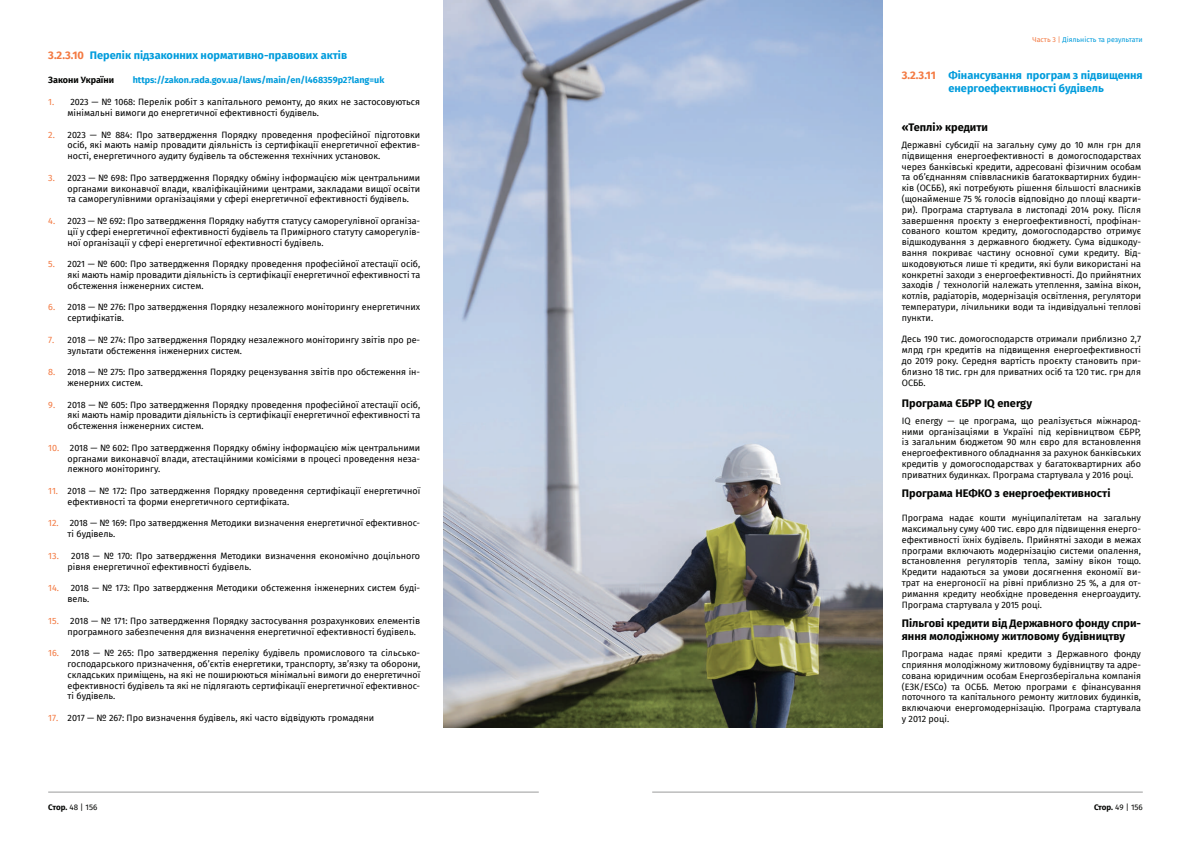
<style>
.page{position:relative;width:1191px;height:842px;background:#fff}
.page>*{position:absolute;margin:0;border:0;box-sizing:border-box;transform-origin:0 0}
.t1{font:700 11px/13.2px "Fira Sans";color:#040503}
.t2{font:700 11px/13.2px "Fira Sans";color:#009cdc}
.t3{font:700 11px "Fira Sans";color:#f37941}
.t4{font:9px/10.8px "Fira Sans";color:#000}
.t5{font:9px/10.8px "Fira Sans";color:#040503;text-align:justify}
.t6{font:700 9px "Fira Sans";color:#009cdc}
.t7{font:9px "Fira Sans";color:#f37941}
.t8{font:700 9px "Fira Sans";color:#040503}
.t9{font:8px "Fira Sans";color:#040503}
.t10{font:7px "Fira Sans";color:#009cdc}
.s1{color:#f37941}
.s2{font-weight:700}
</style>
<div class="page">
<img style="left:443px;top:0;width:439px;height:727px">
<hr style="left:48px;top:792px;width:491px;height:1px;background:#9a9b9b">
<hr style="left:652px;top:792px;width:490px;height:1px;background:#9a9b9b">
<p class="t2" style="left:48px;top:47px;width:300px"><span class="s1">3.2.3.10</span> Перелік підзаконних нормативно-правових актів</p>
<p class="t8" style="left:48px;top:73px;width:67px">Закони України</p>
<p class="t6" style="left:133px;top:73px;width:253px">https://zakon.rada.gov.ua/laws/main/en/l468359p2?lang=uk</p>
<p class="t4" style="left:68px;top:96px;width:354px;text-indent:3px">2023 — № 1068: Перелік робіт з капітального ремонту, до яких не застосовуються мінімальні вимоги до енергетичної ефективності будівель.</p>
<p class="t4" style="left:68px;top:129px;width:354px;text-align:justify">2023 — № 884: Про затвердження Порядку проведення професійної підготовки осіб, які мають намір провадити діяльність із сертифікації енергетичної ефектив&shy;ності, енергетичного аудиту будівель та обстеження технічних установок.</p>
<p class="t4" style="left:68px;top:172px;width:354px;text-align:justify">2023 — № 698: Про затвердження Порядку обміну інформацією між центральними органами виконавчої влади, кваліфікаційними центрами, закладами вищої освіти та саморегулівними організаціями у сфері енергетичної ефективності будівель.</p>
<p class="t4" style="left:68px;top:215px;width:354px;text-align:justify">2023 — № 692: Про затвердження Порядку набуття статусу саморегулівної організа&shy;ції у сфері енергетичної ефективності будівель та Примірного статуту саморегулів&shy;ної організації у сфері енергетичної ефективності будівель.</p>
<p class="t4" style="left:68px;top:258px;width:354px;text-align:justify">2021 — № 600: Про затвердження Порядку проведення професійної атестації осіб, які мають намір провадити діяльність із сертифікації енергетичної ефективності та обстеження інженерних систем.</p>
<p class="t4" style="left:68px;top:302px;width:354px">2018 — № 276: Про затвердження Порядку незалежного моніторингу енергетичних сертифікатів.</p>
<p class="t4" style="left:68px;top:334px;width:354px">2018 — № 274: Про затвердження Порядку незалежного моніторингу звітів про ре&shy;зультати обстеження інженерних систем.</p>
<p class="t4" style="left:68px;top:366px;width:354px">2018 — № 275: Про затвердження Порядку рецензування звітів про обстеження ін&shy;женерних систем.</p>
<p class="t4" style="left:68px;top:399px;width:354px;text-align:justify">2018 — № 605: Про затвердження Порядку проведення професійної атестації осіб, які мають намір провадити діяльність із сертифікації енергетичної ефективності та обстеження інженерних систем.</p>
<p class="t4" style="left:68px;top:442px;width:354px;text-align:justify">2018 — № 602: Про затвердження Порядку обміну інформацією між центральними органами виконавчої влади, атестаційними комісіями в процесі проведення неза&shy;лежного моніторингу.</p>
<p class="t4" style="left:68px;top:485px;width:354px">2018 — № 172: Про затвердження Порядку проведення сертифікації енергетичної ефективності та форми енергетичного сертифіката.</p>
<p class="t4" style="left:68px;top:518px;width:354px">2018 — № 169: Про затвердження Методики визначення енергетичної ефективнос&shy;ті будівель.</p>
<p class="t4" style="left:68px;top:550px;width:354px;text-indent:4px">2018 — № 170: Про затвердження Методики визначення економічно доцільного рівня енергетичної ефективності будівель.</p>
<p class="t4" style="left:68px;top:582px;width:354px;text-indent:3px">2018 — № 173: Про затвердження Методики обстеження інженерних систем буді&shy;вель.</p>
<p class="t4" style="left:68px;top:615px;width:354px;text-align:center">2018 — № 171: Про затвердження Порядку застосування розрахункових елементів програмного забезпечення для визначення енергетичної ефективності будівель.</p>
<p class="t4" style="left:68px;top:647px;width:354px;text-align:justify;text-indent:4px">2018 — № 265: Про затвердження переліку будівель промислового та сільсько&shy;господарського призначення, об’єктів енергетики, транспорту, зв’язку та оборони, складських приміщень, на які не поширюються мінімальні вимоги до енергетичної ефективності будівель та які не підлягають сертифікації енергетичної ефективнос&shy;ті будівель.</p>
<p class="t4" style="left:68px;top:712px;width:308px">2017 — № 267: Про визначення будівель, які часто відвідують громадяни</p>
<p class="t7" style="left:48px;top:95px;width:8px">1.</p>
<p class="t7" style="left:48px;top:128px;width:8px">2.</p>
<p class="t7" style="left:48px;top:171px;width:8px">3.</p>
<p class="t7" style="left:48px;top:214px;width:8px">4.</p>
<p class="t7" style="left:48px;top:257px;width:8px">5.</p>
<p class="t7" style="left:48px;top:300px;width:8px">6.</p>
<p class="t7" style="left:48px;top:333px;width:8px">7.</p>
<p class="t7" style="left:48px;top:365px;width:9px">8.</p>
<p class="t7" style="left:48px;top:398px;width:8px">9.</p>
<p class="t7" style="left:48px;top:441px;width:13px">10.</p>
<p class="t7" style="left:48px;top:484px;width:11px">11.</p>
<p class="t7" style="left:48px;top:516px;width:12px">12.</p>
<p class="t7" style="left:48px;top:549px;width:12px">13.</p>
<p class="t7" style="left:48px;top:581px;width:12px">14.</p>
<p class="t7" style="left:48px;top:614px;width:12px">15.</p>
<p class="t7" style="left:48px;top:646px;width:12px">16.</p>
<p class="t7" style="left:48px;top:711px;width:12px">17.</p>
<p class="t9" style="left:48px;top:801px;width:51px"><span class="s2">Стор.</span> 48 | 156</p>
<p class="t3" style="left:901px;top:65px;width:36px">3.2.3.11</p>
<p class="t10" style="left:1032px;top:34px;width:112px"><span class="s1">Часть 3 |</span> Діяльність та результати</p>
<p class="t2" style="left:948px;top:67px;width:196px">Фінансування програм з підвищення енергоефективності будівель</p>
<p class="t1" style="left:901px;top:120px;width:88px">«Теплі» кредити</p>
<p class="t5" style="left:901px;top:139px;width:241px">Державні субсидії на загальну суму до 10 млн грн для підвищення енергоефективності в домогосподарствах через банківські кредити, адресовані фізичним особам та об’єднанням співвласників багатоквартирних будин&shy;ків (ОСББ), які потребують рішення більшості власників (щонайменше 75 % голосів відповідно до площі кварти&shy;ри). Програма стартувала в листопаді 2014 року. Після завершення проєкту з енергоефективності, профінан&shy;сованого коштом кредиту, домогосподарство отримує відшкодування з державного бюджету. Сума відшкоду&shy;вання покриває частину основної суми кредиту. Від&shy;шкодовуються лише ті кредити, які були використані на конкретні заходи з енергоефективності. До прийнятних заходів / технологій належать утеплення, заміна вікон, котлів, радіаторів, модернізація освітлення, регулятори температури, лічильники води та індивідуальні теплові пункти.</p>
<p class="t5" style="left:901px;top:334px;width:241px">Десь 190 тис. домогосподарств отримали приблизно 2,7 млрд грн кредитів на підвищення енергоефективності до 2019 року. Середня вартість проєкту становить при&shy;близно 18 тис. грн для приватних осіб та 120 тис. грн для ОСББ.</p>
<p class="t5" style="left:901px;top:415px;width:241px">IQ energy — це програма, що реалізується міжнарод&shy;ними організаціями в Україні під керівництвом ЄБРР, із загальним бюджетом 90 млн євро для встановлення енергоефективного обладнання за рахунок банківських кредитів у домогосподарствах у багатоквартирних або приватних будинках. Програма стартувала у 2016 році.</p>
<p class="t1" style="left:901px;top:396px;width:132px">Програма ЄБРР IQ energy</p>
<p class="t1" style="left:901px;top:486px;width:210px">Програма НЕФКО з енергоефективності</p>
<p class="t5" style="left:901px;top:512px;width:241px">Програма надає кошти муніципалітетам на загальну максимальну суму 400 тис. євро для підвищення енерго&shy;ефективності їхніх будівель. Прийнятні заходи в межах програми включають модернізацію системи опалення, встановлення регуляторів тепла, заміну вікон тощо.<br>Кредити надаються за умови досягнення економії ви&shy;трат на енергоносії на рівні приблизно 25 %, а для от&shy;римання кредиту необхідне проведення енергоаудиту.<br>Програма стартувала у 2015 році.</p>
<p class="t1" style="left:901px;top:616px;width:241px">Пільгові кредити від Державного фонду спри&shy;яння молодіжному житловому будівництву</p>
<p class="t5" style="left:901px;top:648px;width:241px">Програма надає прямі кредити з Державного фонду сприяння молодіжному житловому будівництву та адре&shy;сована юридичним особам Енергозберігальна компанія (ЕЗК/ESCo) та ОСББ. Метою програми є фінансування поточного та капітального ремонту житлових будинків, включаючи енергомодернізацію. Програма стартувала у 2012 році.</p>
<p class="t9" style="left:1094px;top:801px;width:50px"><span class="s2">Стор.</span> 49 | 156</p>
</div>
